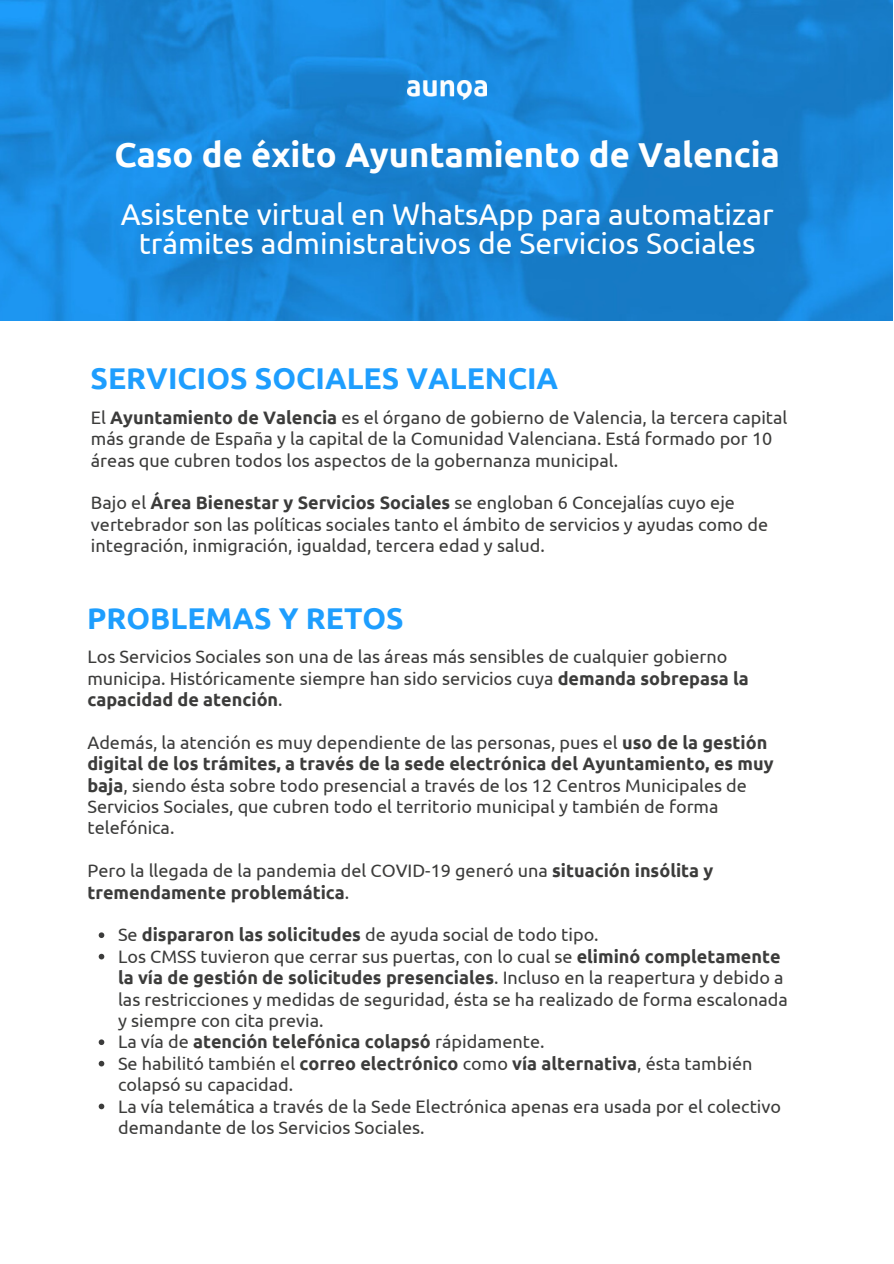
<style>
.page{position:relative;width:894px;height:1264px;background:#fff}
.page>*{position:absolute;margin:0;border:0;box-sizing:border-box;transform-origin:0 0}
.t1{font:700 34.5px "Ubuntu";color:#fff}
.t2{font:30px/29.2px "Ubuntu";color:#fff;text-align:center}
.t3{font:700 30px "Ubuntu";color:#1e9efe}
.t4{font:18px/21.5px "Ubuntu";color:#3c3c3b}
.t5{font:700 18px "Ubuntu";color:#3c3c3b}
.s1{font-weight:700}
.s2{font-weight:400}
</style>
<div class="page">
<img style="left:0;top:0;width:892px;height:320px">
<img style="left:407px;top:80px;width:79px;height:19px">
<svg style="left:99px;top:932px;width:5px;height:6px"></svg>
<svg style="left:99px;top:953px;width:5px;height:6px"></svg>
<svg style="left:99px;top:1039px;width:5px;height:6px"></svg>
<svg style="left:99px;top:1060px;width:5px;height:6px"></svg>
<svg style="left:99px;top:1103px;width:5px;height:6px"></svg>
<p class="t1" style="left:114px;top:135px;width:667px">Caso de éxito Ayuntamiento de Valencia</p>
<p class="t2" style="left:121px;top:199px;width:654px">Asistente virtual en WhatsApp para automatizar trámites administrativos de Servicios Sociales</p>
<p class="t3" style="left:91px;top:361px;width:469px">SERVICIOS SOCIALES VALENCIA</p>
<p class="t4" style="left:91px;top:406px;width:698px">El <span class="s1">Ayuntamiento de Valencia</span> es el órgano de gobierno de Valencia, la tercera capital más grande de España y la capital de la Comunidad Valenciana. Está formado por 10 áreas que cubren todos los aspectos de la gobernanza municipal.</p>
<p class="t4" style="left:91px;top:492px;width:678px">Bajo el <span class="s1">Área Bienestar y Servicios Sociales</span> se engloban 6 Concejalías cuyo eje vertebrador son las políticas sociales tanto el ámbito de servicios y ayudas como de</p>
<p class="t4" style="left:91px;top:534px;width:455px">integración, inmigración, igualdad, tercera edad y salud.</p>
<p class="t3" style="left:87px;top:600px;width:318px">PROBLEMAS Y RETOS</p>
<p class="t4" style="left:87px;top:645px;width:641px">Los Servicios Sociales son una de las áreas más sensibles de cualquier gobierno</p>
<p class="t4" style="left:87px;top:667px;width:662px">municipa. Históricamente siempre han sido servicios cuya <span class="s1">demanda sobrepasa la capacidad de atención</span>.</p>
<p class="t4" style="left:87px;top:731px;width:687px">Además, la atención es muy dependiente de las personas, pues el <span class="s1">uso de la gestión digital de los trámites, a través de la sede electrónica del Ayuntamiento, es muy baja</span>, siendo ésta sobre todo presencial a través de los 12 Centros Municipales de Servicios Sociales, que cubren todo el territorio municipal y también de forma telefónica.</p>
<p class="t4" style="left:87px;top:859px;width:627px">Pero la llegada de la pandemia del COVID-19 generó una <span class="s1">situación insólita y tremendamente problemática</span>.</p>
<p class="t4" style="left:118px;top:924px;width:482px">Se <span class="s1">dispararon las solicitudes</span> de ayuda social de todo tipo.</p>
<p class="t4" style="left:118px;top:945px;width:671px">Los CMSS tuvieron que cerrar sus puertas, con lo cual se <span class="s1">eliminó completamente la vía de gestión de solicitudes presenciales</span>. Incluso en la reapertura y debido a las restricciones y medidas de seguridad, ésta se ha realizado de forma escalonada y siempre con cita previa.</p>
<p class="t5" style="left:118px;top:1031px;width:428px"><span class="s2">La vía de</span> atención telefónica colapsó <span class="s2">rápidamente.</span></p>
<p class="t4" style="left:118px;top:1052px;width:635px">Se habilitó también el <span class="s1">correo electrónico</span> como <span class="s1">vía alternativa</span>, ésta también colapsó su capacidad.</p>
<p class="t4" style="left:118px;top:1095px;width:664px">La vía telemática a través de la Sede Electrónica apenas era usada por el colectivo demandante de los Servicios Sociales.</p>
</div>
